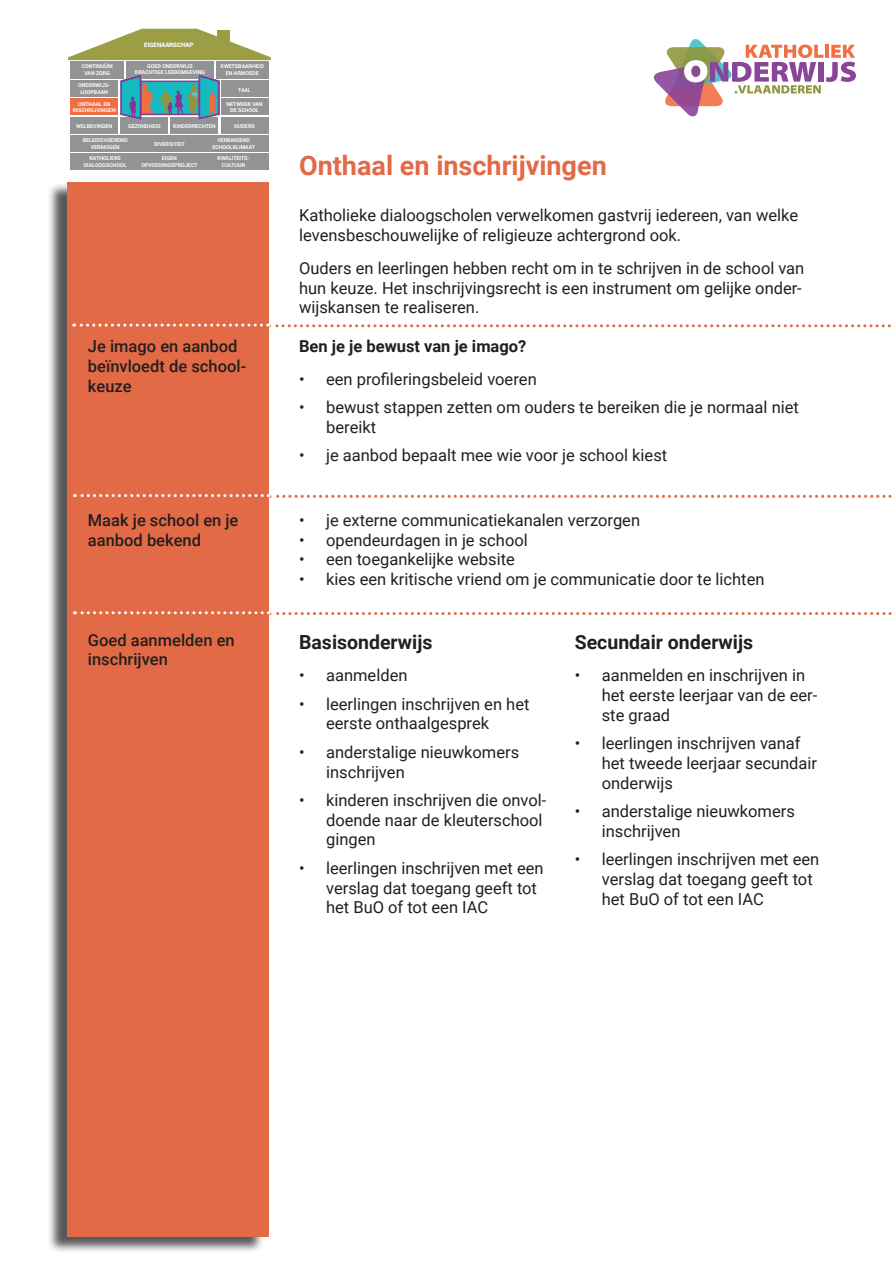
<style>
.page{position:relative;width:893px;height:1263px;background:#fff}
.page>*{position:absolute;margin:0;border:0;box-sizing:border-box;transform-origin:0 0}
.Fichetitel{font:700 27px "Roboto";color:#e26a46}
.t1{font:700 19.5px "Roboto";color:#231f20}
.t2{font:16.5px/19.8px "Roboto";color:#231f20}
.Titeltje_in_balk{font:500 16.5px/19.8px "Roboto";color:#231f20}
.t3{font:700 16.5px "Roboto";color:#231f20}
.t4{font:900 6.15px "Roboto";color:#fff}
.t5{font:700 5.4px/6.4px "Roboto";color:#fff;text-align:center}
</style>
<div class="page">
<svg style="left:68px;top:29px;width:203px;height:31px"></svg>
<div style="left:126px;top:62px;width:88px;height:17px;background:#929394"></div>
<div style="left:70px;top:62px;width:54px;height:17px;background:#929394"></div>
<div style="left:70px;top:81px;width:48px;height:16px;background:#929394"></div>
<div style="left:70px;top:99px;width:48px;height:16px;background:#f26e42"></div>
<div style="left:70px;top:117px;width:48px;height:16px;background:#929394"></div>
<div style="left:120px;top:117px;width:48px;height:16px;background:#929394"></div>
<div style="left:171px;top:117px;width:47px;height:16px;background:#929394"></div>
<div style="left:70px;top:135px;width:198px;height:16px;background:#929394"></div>
<div style="left:70px;top:153px;width:198px;height:16px;background:#929394"></div>
<div style="left:216px;top:62px;width:52px;height:17px;background:#929394"></div>
<div style="left:221px;top:81px;width:47px;height:16px;background:#929394"></div>
<div style="left:221px;top:99px;width:47px;height:16px;background:#929394"></div>
<div style="left:221px;top:117px;width:47px;height:16px;background:#929394"></div>
<div style="left:217px;top:30px;width:13px;height:14px;background:#9b9e44"></div>
<img style="left:120px;top:74px;width:100px;height:47px">
<div style="left:47px;top:182px;width:217px;height:1071px;background:#231f20;opacity:.75"></div>
<div style="left:67px;top:182px;width:201px;height:1054px;background:#e26a46"></div>
<svg style="left:654px;top:39px;width:202px;height:77px"></svg>
<svg style="left:268px;top:324px;width:623px;height:3px"></svg>
<svg style="left:74px;top:324px;width:187px;height:3px"></svg>
<svg style="left:268px;top:494px;width:624px;height:4px"></svg>
<svg style="left:74px;top:494px;width:188px;height:3px"></svg>
<svg style="left:268px;top:611px;width:624px;height:4px"></svg>
<svg style="left:74px;top:611px;width:188px;height:3px"></svg>
<p class="t4" style="left:144px;top:41px;width:51px">EIGENAARSCHAP</p>
<p class="t5" style="left:82px;top:63px;width:33px">CONTINUÜM<br>VAN ZORG</p>
<p class="t5" style="left:78px;top:82px;width:34px">ONDERWIJS-<br>LOOPBAAN</p>
<p class="t5" style="left:73px;top:100px;width:45px">ONTHAAL EN<br>INSCHRIJVINGEN</p>
<p class="t5" style="left:76px;top:122px;width:38px">WELBEVINDEN</p>
<p class="t5" style="left:128px;top:122px;width:34px">GEZONDHEID</p>
<p class="t5" style="left:173px;top:122px;width:44px">KINDERRECHTEN</p>
<p class="t5" style="left:154px;top:140px;width:32px">DIVERSITEIT</p>
<p class="t5" style="left:135px;top:62px;width:72px">GOED ONDERWIJS<br>KRACHTIGE LEEROMGEVING</p>
<p class="t5" style="left:221px;top:63px;width:45px">KWETSBAARHEID<br>EN ARMOEDE</p>
<p class="t5" style="left:238px;top:86px;width:14px">TAAL</p>
<p class="t5" style="left:226px;top:100px;width:38px">NETWERK VAN<br>DE SCHOOL</p>
<p class="t5" style="left:234px;top:122px;width:22px">OUDERS</p>
<p class="t5" style="left:83px;top:137px;width:46px">BELEIDSVOEREND<br>VERMOGEN</p>
<p class="t5" style="left:212px;top:137px;width:45px">VERBINDEND<br>SCHOOLKLIMAAT</p>
<p class="t5" style="left:141px;top:155px;width:58px">EIGEN<br>OPVOEDINGSPROJECT</p>
<p class="t5" style="left:84px;top:155px;width:44px">KATHOLIEKE<br>DIALOOGSCHOOL</p>
<p class="t5" style="left:218px;top:155px;width:33px">KWALITEITS-<br>CULTUUR</p>
<p class="Titeltje_in_balk" style="left:88px;top:336px;width:160px">Je imago en aanbod beïnvloedt de school&shy;keuze</p>
<p class="Titeltje_in_balk" style="left:88px;top:509px;width:152px">Maak je school en je aanbod bekend</p>
<p class="Titeltje_in_balk" style="left:88px;top:629px;width:148px">Goed aanmelden en inschrijven</p>
<p class="Fichetitel" style="left:299px;top:147px;width:309px">Onthaal en inschrijvingen</p>
<p class="t2" style="left:299px;top:205px;width:501px">Katholieke dialoogscholen verwelkomen gastvrij iedereen, van welke levensbeschouwelijke of religieuze achtergrond ook.</p>
<p class="t2" style="left:299px;top:257px;width:507px">Ouders en leerlingen hebben recht om in te schrijven in de school van hun keuze. Het inschrijvingsrecht is een instrument om gelijke onder&shy;wijskansen te realiseren.</p>
<p class="t3" style="left:299px;top:335px;width:229px">Ben je je bewust van je imago?</p>
<p class="t2" style="left:299px;top:368px;width:239px">• een profileringsbeleid voeren</p>
<p class="t2" style="left:326px;top:397px;width:474px;text-indent:-27px">• bewust stappen zetten om ouders te bereiken die je normaal niet bereikt</p>
<p class="t2" style="left:299px;top:445px;width:370px">• je aanbod bepaalt mee wie voor je school kiest</p>
<p class="t2" style="left:299px;top:509px;width:343px">• je externe communicatiekanalen verzorgen</p>
<p class="t2" style="left:299px;top:529px;width:230px">• opendeurdagen in je school</p>
<p class="t2" style="left:299px;top:549px;width:217px">• een toegankelijke website</p>
<p class="t2" style="left:299px;top:569px;width:467px">• kies een kritische vriend om je communicatie door te lichten</p>
<p class="t1" style="left:299px;top:628px;width:135px">Basisonderwijs</p>
<p class="t2" style="left:299px;top:665px;width:110px">• aanmelden</p>
<p class="t2" style="left:326px;top:693px;width:205px;text-indent:-27px">• leerlingen inschrijven en het eerste onthaalgesprek</p>
<p class="t2" style="left:326px;top:741px;width:195px;text-indent:-27px">• anderstalige nieuwkomers inschrijven</p>
<p class="t2" style="left:326px;top:789px;width:222px;text-indent:-27px">• kinderen inschrijven die onvol&shy;doende naar de kleuterschool gingen</p>
<p class="t2" style="left:326px;top:857px;width:219px;text-indent:-27px">• leerlingen inschrijven met een verslag dat toegang geeft tot het BuO of tot een IAC</p>
<p class="t1" style="left:575px;top:628px;width:180px">Secundair onderwijs</p>
<p class="t2" style="left:602px;top:665px;width:217px;text-indent:-27px">• aanmelden en inschrijven in het eerste leerjaar van de eer&shy;ste graad</p>
<p class="t2" style="left:602px;top:733px;width:217px;text-indent:-27px">• leerlingen inschrijven vanaf het tweede leerjaar secundair onderwijs</p>
<p class="t2" style="left:602px;top:801px;width:195px;text-indent:-27px">• anderstalige nieuwkomers inschrijven</p>
<p class="t2" style="left:602px;top:849px;width:219px;text-indent:-27px">• leerlingen inschrijven met een verslag dat toegang geeft tot het BuO of tot een IAC</p>
</div>
